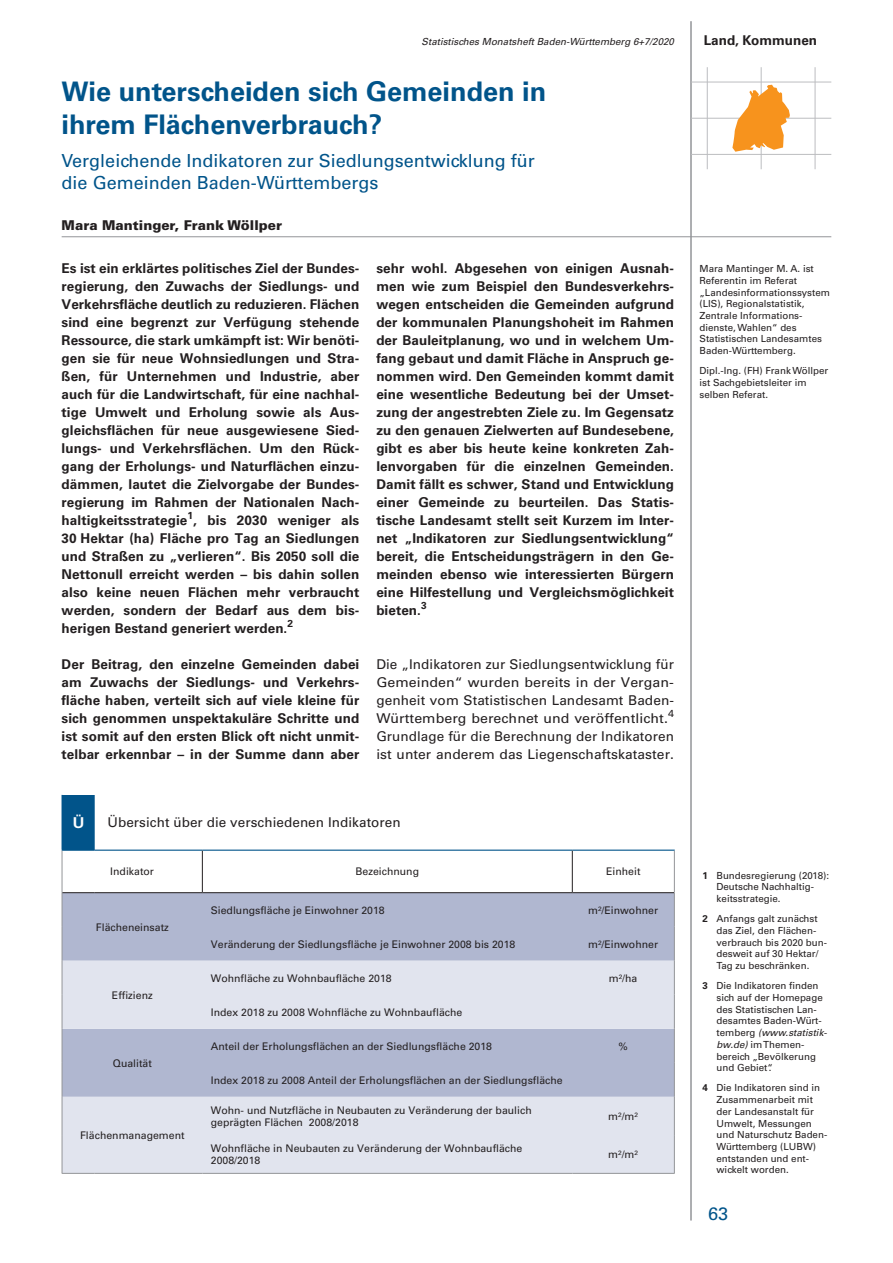
<style>
.page{position:relative;width:893px;height:1263px;background:#fff}
.page>*{position:absolute;margin:0;border:0;box-sizing:border-box;transform-origin:0 0}
.t1{font:700 27px/33px "Univers";color:#01548a}
.t2{font:18px/21.6px "Univers";color:#01548a}
.t3{font:700 15px "Univers";color:#fff}
.t4{font:700 13.5px/18px "Univers";letter-spacing:.005em;color:#231f20;text-align:justify}
.t5{font:13.5px/18px "Univers";letter-spacing:.005em;color:#231f20;text-align:justify}
.t6{font:900 13.5px "Univers";color:#231f20}
.t7{font:10.5px/12.6px "Univers";color:#231f20}
.t8{font:9.75px/11.7px "Univers";color:#231f20}
.t9{font:italic 9.75px "Univers";color:#231f20}
.s1{font-weight:700}
.s2{font-style:italic}
</style>
<div class="page">
<hr style="left:62px;top:236px;width:769px;height:1px;background:#939598">
<hr style="left:691px;top:21px;width:1px;height:1199px;background:#939598">
<hr style="left:691px;top:82px;width:140px;height:1px;background:#bcbdc0">
<hr style="left:691px;top:118px;width:140px;height:1px;background:#bcbdc0">
<hr style="left:691px;top:154px;width:140px;height:1px;background:#bcbdc0">
<hr style="left:707px;top:67px;width:1px;height:102px;background:#bcbdc0">
<hr style="left:761px;top:67px;width:1px;height:102px;background:#bcbdc0">
<hr style="left:815px;top:67px;width:1px;height:102px;background:#bcbdc0">
<svg style="left:732px;top:85px;width:58px;height:67px"></svg>
<svg style="left:63px;top:795px;width:611px;height:97px"></svg>
<div style="left:63px;top:893px;width:611px;height:68px;background:#b0b7d0"></div>
<svg style="left:63px;top:961px;width:611px;height:212px;background:#d1d5e4"></svg>
<hr style="left:95px;top:850px;width:107px;height:1px;background:#01548a">
<hr style="left:202px;top:850px;width:370px;height:1px;background:#01548a">
<hr style="left:572px;top:850px;width:103px;height:1px;background:#01548a">
<hr style="left:62px;top:795px;width:1px;height:55px;background:#01548a">
<hr style="left:62px;top:850px;width:33px;height:1px;background:#01548a">
<hr style="left:62px;top:851px;width:1px;height:42px;background:#939598">
<hr style="left:674px;top:851px;width:1px;height:42px;background:#939598">
<hr style="left:62px;top:893px;width:1px;height:34px;background:#939598">
<hr style="left:62px;top:927px;width:1px;height:34px;background:#939598">
<hr style="left:674px;top:893px;width:1px;height:34px;background:#939598">
<hr style="left:674px;top:927px;width:1px;height:34px;background:#939598">
<hr style="left:62px;top:961px;width:1px;height:34px;background:#939598">
<hr style="left:62px;top:995px;width:1px;height:34px;background:#939598">
<hr style="left:674px;top:961px;width:1px;height:34px;background:#939598">
<hr style="left:674px;top:995px;width:1px;height:34px;background:#939598">
<hr style="left:62px;top:1029px;width:1px;height:34px;background:#939598">
<hr style="left:62px;top:1063px;width:1px;height:34px;background:#939598">
<hr style="left:674px;top:1029px;width:1px;height:34px;background:#939598">
<hr style="left:674px;top:1063px;width:1px;height:34px;background:#939598">
<hr style="left:62px;top:1097px;width:1px;height:38px;background:#939598">
<hr style="left:62px;top:1135px;width:1px;height:38px;background:#939598">
<hr style="left:62px;top:1173px;width:33px;height:1px;background:#939598">
<hr style="left:95px;top:1173px;width:107px;height:1px;background:#939598">
<hr style="left:674px;top:1097px;width:1px;height:38px;background:#939598">
<hr style="left:674px;top:1135px;width:1px;height:38px;background:#939598">
<hr style="left:202px;top:1173px;width:370px;height:1px;background:#939598">
<hr style="left:572px;top:1173px;width:103px;height:1px;background:#939598">
<hr style="left:202px;top:851px;width:1px;height:41px;background:#231f20">
<hr style="left:572px;top:851px;width:1px;height:41px;background:#231f20">
<hr style="left:62px;top:892px;width:33px;height:1px;background:#231f20">
<hr style="left:95px;top:892px;width:107px;height:1px;background:#231f20">
<hr style="left:202px;top:892px;width:370px;height:1px;background:#231f20">
<hr style="left:572px;top:892px;width:102px;height:1px;background:#231f20">
<p class="t9" style="left:422px;top:35px;width:254px">Statistisches Monatsheft Baden-Württemberg 6+7/2020</p>
<p class="t4" style="left:704px;top:31px;width:115px">Land, Kommunen</p>
<h1 class="t1" style="left:62px;top:75px;width:486px">Wie unterscheiden sich Gemeinden in ihrem Flächenverbrauch?</h1>
<h2 class="t2" style="left:62px;top:150px;width:475px">Vergleichende Indikatoren zur Siedlungsentwicklung für die Gemeinden Baden-Württembergs</h2>
<p class="t6" style="left:62px;top:216px;width:222px">Mara Mantinger, Frank Wöllper</p>
<p class="t4" style="left:62px;top:259px;width:299px">Es ist ein erklärtes politisches Ziel der Bundes&shy;regierung, den Zuwachs der Siedlungs- und Verkehrsfläche deutlich zu reduzieren. Flächen sind eine begrenzt zur Verfügung stehende Ressource, die stark umkämpft ist: Wir benöti&shy;gen sie für neue Wohnsiedlungen und Stra&shy;ßen, für Unternehmen und Industrie, aber auch für die Landwirtschaft, für eine nachhal&shy;tige Umwelt und Erholung sowie als Aus&shy;gleichsflächen für neue ausgewiesene Sied&shy;lungs- und Verkehrsflächen. Um den Rück&shy;gang der Erholungs- und Naturflächen einzu&shy;dämmen, lautet die Zielvorgabe der Bundes&shy;regierung im Rahmen der Nationalen Nach&shy;haltigkeitsstrategie<sup>1</sup>, bis 2030 weniger als 30 Hektar (ha) Fläche pro Tag an Siedlungen und Straßen zu „verlieren“. Bis 2050 soll die Nettonull erreicht werden – bis dahin sollen also keine neuen Flächen mehr verbraucht werden, sondern der Bedarf aus dem bis&shy;herigen Bestand generiert werden.<sup>2</sup></p>
<p class="t4" style="left:62px;top:655px;width:299px">Der Beitrag, den einzelne Gemeinden dabei am Zuwachs der Siedlungs- und Verkehrs&shy;fläche haben, verteilt sich auf viele kleine für sich genommen unspektakuläre Schritte und ist somit auf den ersten Blick oft nicht unmit&shy;telbar erkennbar – in der Summe dann aber</p>
<p class="t4" style="left:376px;top:259px;width:299px">sehr wohl. Abgesehen von einigen Ausnah&shy;men wie zum Beispiel den Bundesverkehrs&shy;wegen entscheiden die Gemeinden aufgrund der kommunalen Planungshoheit im Rahmen der Bauleitplanung, wo und in welchem Um&shy;fang gebaut und damit Fläche in Anspruch ge&shy;nommen wird. Den Gemeinden kommt damit eine wesentliche Bedeutung bei der Umset&shy;zung der angestrebten Ziele zu. Im Gegensatz zu den genauen Zielwerten auf Bundesebene, gibt es aber bis heute keine konkreten Zah&shy;lenvorgaben für die einzelnen Gemeinden.<br>Damit fällt es schwer, Stand und Entwicklung einer Gemeinde zu beurteilen. Das Statis&shy;tische Landesamt stellt seit Kurzem im Inter&shy;net „Indikatoren zur Siedlungsentwicklung“ bereit, die Entscheidungsträgern in den Ge&shy;meinden ebenso wie interessierten Bürgern eine Hilfestellung und Vergleichsmöglichkeit bieten.<sup>3</sup></p>
<p class="t5" style="left:376px;top:655px;width:299px">Die „Indikatoren zur Siedlungsentwicklung für Gemeinden“ wurden bereits in der Vergan&shy;genheit vom Statistischen Landesamt Baden-Württemberg berechnet und veröffentlicht.<sup>4<br></sup>Grundlage für die Berechnung der Indikatoren ist unter anderem das Liegenschaftskataster.</p>
<p class="t3" style="left:73px;top:814px;width:13px">Ü</p>
<p class="t5" style="left:107px;top:814px;width:295px">Übersicht über die verschiedenen Indikatoren</p>
<p class="t7" style="left:110px;top:865px;width:45px">Indikator</p>
<p class="t7" style="left:356px;top:865px;width:65px">Bezeichnung</p>
<p class="t7" style="left:606px;top:865px;width:36px">Einheit</p>
<p class="t7" style="left:96px;top:921px;width:74px">Flächeneinsatz</p>
<p class="t7" style="left:112px;top:989px;width:42px">Effizienz</p>
<p class="t7" style="left:113px;top:1057px;width:41px">Qualität</p>
<p class="t7" style="left:80px;top:1129px;width:106px">Flächenmanagement</p>
<p class="t7" style="left:211px;top:904px;width:175px">Siedlungsfläche je Einwohner 2018</p>
<p class="t7" style="left:588px;top:904px;width:71px">m²/Einwohner</p>
<p class="t7" style="left:211px;top:938px;width:306px">Veränderung der Siedlungsfläche je Einwohner 2008 bis 2018</p>
<p class="t7" style="left:588px;top:938px;width:71px">m²/Einwohner</p>
<p class="t7" style="left:211px;top:972px;width:182px">Wohnfläche zu Wohnbaufläche 2018</p>
<p class="t7" style="left:609px;top:972px;width:30px">m²/ha</p>
<p class="t7" style="left:211px;top:1006px;width:253px">Index 2018 zu 2008 Wohnfläche zu Wohnbaufläche</p>
<p class="t7" style="left:211px;top:1040px;width:283px">Anteil der Erholungsflächen an der Siedlungsfläche 2018</p>
<p class="t7" style="left:618px;top:1040px;width:11px">%</p>
<p class="t7" style="left:211px;top:1074px;width:353px">Index 2018 zu 2008 Anteil der Erholungsflächen an der Siedlungsfläche</p>
<p class="t7" style="left:211px;top:1103px;width:322px">Wohn- und Nutzfläche in Neubauten zu Veränderung der baulich geprägten Flächen 2008/2018</p>
<p class="t7" style="left:608px;top:1110px;width:31px">m²/m²</p>
<p class="t7" style="left:211px;top:1142px;width:313px">Wohnfläche in Neubauten zu Veränderung der Wohnbaufläche<br>2008/2018</p>
<p class="t7" style="left:608px;top:1148px;width:31px">m²/m²</p>
<p class="t8" style="left:699px;top:263px;width:132px">Mara Mantinger M. A. ist<br>Referentin im Referat „Landesinformationssystem (LIS), Regionalstatistik,<br>Zentrale Informations&shy;dienste, Wahlen“ des<br>Statistischen Landesamtes<br>Baden-Württemberg.</p>
<p class="t8" style="left:699px;top:365px;width:130px">Dipl.-Ing. (FH) Frank Wöllper ist Sachgebietsleiter im selben Referat.</p>
<p class="t8" style="left:716px;top:869px;width:114px;text-indent:-14px"><span class="s1">1</span> Bundesregierung (2018):<br>Deutsche Nachhaltig&shy;keitsstrategie.</p>
<p class="t8" style="left:716px;top:913px;width:112px;text-indent:-14px"><span class="s1">2</span> Anfangs galt zunächst das Ziel, den Flächen&shy;verbrauch bis 2020 bun&shy;desweit auf 30 Hektar/<br>Tag zu beschränken.</p>
<p class="t8" style="left:716px;top:980px;width:112px;text-indent:-14px"><span class="s1">3</span> Die Indikatoren finden sich auf der Homepage des Statistischen Lan&shy;desamtes Baden-Würt&shy;temberg <span class="s2">(www.statistik&shy;bw.de)</span> im Themen&shy;bereich „Bevölkerung und Gebiet“.</p>
<p class="t8" style="left:716px;top:1082px;width:112px;text-indent:-14px"><span class="s1">4</span> Die Indikatoren sind in<br>Zusammenarbeit mit der Landesanstalt für<br>Umwelt, Messungen und Naturschutz Baden-<br>Württemberg (LUBW) entstanden und ent&shy;wickelt worden.</p>
<h2 class="t2" style="left:708px;top:1203px;width:22px">63</h2>
</div>
